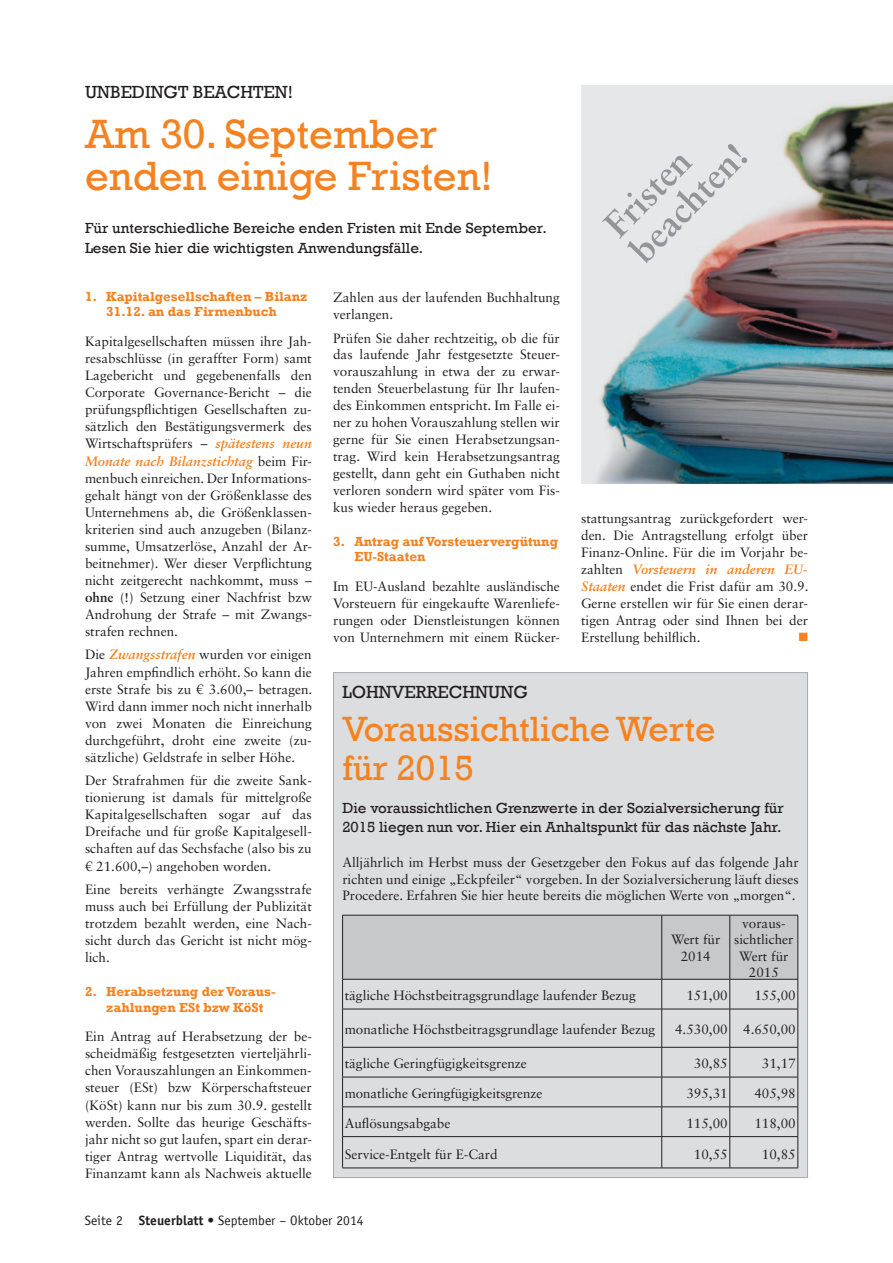
<style>
.page{position:relative;width:893px;height:1263px;background:#fff}
.page>*{position:absolute;margin:0;border:0;box-sizing:border-box;transform-origin:0 0}
.t1{font:42px/42px "Rockwell";color:#f58220}
.t2{font:36px/39px "Rockwell";color:#f58220}
.t3{font:700 36px/36.3px "Sabon";color:#939598}
.t4{font:18px "Rockwell";color:#231f20}
.t5{font:15px/19.5px "Rockwell";color:#231f20}
.t6{font:13.5px/17.1px "Sabon LT Std";color:#231f20;text-align:justify}
.t7{font:700 13.5px/15.1px "Rockwell";color:#f58220}
.t8{font:13.5px "Officina Sans LT";color:#231f20}
.t9{font:12px "Zapf Dingbats";color:#f58220}
.s1{font-weight:700;font-style:italic;color:#f58220}
.s2{font-weight:700}
.s3{font-family:"Officina Sans"}
.s4{font-family:"Officina Sans";font-weight:700}
</style>
<div class="page">
<div style="left:333px;top:673px;width:474px;height:504px;background:#dcdddf"></div>
<div style="left:343px;top:916px;width:455px;height:63px;background:#c7c8ca"></div>
<hr style="left:342px;top:915px;width:320px;height:1px;background:#231f20">
<hr style="left:342px;top:915px;width:1px;height:64px;background:#231f20">
<hr style="left:662px;top:915px;width:68px;height:1px;background:#231f20">
<hr style="left:661px;top:915px;width:1px;height:64px;background:#231f20">
<hr style="left:730px;top:915px;width:68px;height:1px;background:#231f20">
<hr style="left:729px;top:915px;width:1px;height:64px;background:#231f20">
<hr style="left:798px;top:915px;width:1px;height:64px;background:#231f20">
<hr style="left:342px;top:979px;width:320px;height:1px;background:#231f20">
<hr style="left:342px;top:979px;width:1px;height:30px;background:#231f20">
<hr style="left:662px;top:979px;width:68px;height:1px;background:#231f20">
<hr style="left:661px;top:979px;width:1px;height:30px;background:#231f20">
<hr style="left:730px;top:979px;width:68px;height:1px;background:#231f20">
<hr style="left:729px;top:979px;width:1px;height:30px;background:#231f20">
<hr style="left:798px;top:979px;width:1px;height:30px;background:#231f20">
<hr style="left:342px;top:1009px;width:320px;height:1px;background:#231f20">
<hr style="left:342px;top:1009px;width:1px;height:38px;background:#231f20">
<hr style="left:662px;top:1009px;width:68px;height:1px;background:#231f20">
<hr style="left:661px;top:1009px;width:1px;height:38px;background:#231f20">
<hr style="left:730px;top:1009px;width:68px;height:1px;background:#231f20">
<hr style="left:729px;top:1009px;width:1px;height:38px;background:#231f20">
<hr style="left:798px;top:1009px;width:1px;height:38px;background:#231f20">
<hr style="left:342px;top:1047px;width:320px;height:1px;background:#231f20">
<hr style="left:342px;top:1047px;width:1px;height:30px;background:#231f20">
<hr style="left:662px;top:1047px;width:68px;height:1px;background:#231f20">
<hr style="left:661px;top:1047px;width:1px;height:30px;background:#231f20">
<hr style="left:730px;top:1047px;width:68px;height:1px;background:#231f20">
<hr style="left:729px;top:1047px;width:1px;height:30px;background:#231f20">
<hr style="left:798px;top:1047px;width:1px;height:30px;background:#231f20">
<hr style="left:342px;top:1077px;width:320px;height:1px;background:#231f20">
<hr style="left:662px;top:1077px;width:68px;height:1px;background:#231f20">
<hr style="left:730px;top:1077px;width:68px;height:1px;background:#231f20">
<hr style="left:342px;top:1106px;width:320px;height:1px;background:#231f20">
<svg style="left:342px;top:1077px;width:1px;height:59px"></svg>
<hr style="left:662px;top:1106px;width:68px;height:1px;background:#231f20">
<svg style="left:661px;top:1077px;width:1px;height:59px"></svg>
<hr style="left:730px;top:1106px;width:68px;height:1px;background:#231f20">
<svg style="left:729px;top:1077px;width:1px;height:59px"></svg>
<svg style="left:798px;top:1077px;width:1px;height:59px"></svg>
<hr style="left:342px;top:1136px;width:320px;height:1px;background:#231f20">
<hr style="left:342px;top:1137px;width:1px;height:31px;background:#231f20">
<hr style="left:662px;top:1136px;width:68px;height:1px;background:#231f20">
<hr style="left:661px;top:1137px;width:1px;height:31px;background:#231f20">
<hr style="left:730px;top:1136px;width:68px;height:1px;background:#231f20">
<hr style="left:729px;top:1137px;width:1px;height:31px;background:#231f20">
<hr style="left:798px;top:1137px;width:1px;height:31px;background:#231f20">
<hr style="left:342px;top:1168px;width:320px;height:1px;background:#231f20">
<hr style="left:662px;top:1168px;width:68px;height:1px;background:#231f20">
<hr style="left:730px;top:1168px;width:68px;height:1px;background:#231f20">
<img style="left:581px;top:85px;width:312px;height:398px">
<h3 class="t4" style="left:85px;top:81px;width:25px">Unbedin</h3>
<h3 class="t4" style="left:164px;top:81px;width:42px">gt bea</h3>
<h3 class="t4" style="left:227px;top:81px;width:39px">chten</h3>
<h3 class="t4" style="left:288px;top:81px;width:7px">!</h3>
<h1 class="t1" style="left:85px;top:114px;width:409px">Am 30. September enden einige Fristen!</h1>
<p class="t5" style="left:85px;top:219px;width:461px">Für unterschiedliche Bereiche enden Fristen mit Ende September.<br>Lesen Sie hier die wichtigsten Anwendungsfälle.</p>
<p class="t6" style="left:333px;top:289px;width:228px">Zahlen aus der laufenden Buchhaltung verlangen.</p>
<p class="t6" style="left:333px;top:329px;width:228px">Prüfen Sie daher rechtzeitig, ob die für das laufende Jahr festgesetzte Steuer&shy;vorauszahlung in etwa der zu erwar&shy;tenden Steuerbelastung für Ihr laufen&shy;des Einkommen entspricht. Im Falle ei&shy;ner zu hohen Vorauszahlung stellen wir gerne für Sie einen Herabsetzungsan&shy;trag. Wird kein Herabsetzungsantrag gestellt, dann geht ein Guthaben nicht verloren sondern wird später vom Fis&shy;kus wieder heraus gegeben.</p>
<p class="t7" style="left:354px;top:534px;width:205px;text-indent:-21px">3. Antrag auf Vorsteuervergütung<br>EU-Staaten</p>
<p class="t6" style="left:333px;top:578px;width:228px">Im EU-Ausland bezahlte ausländische Vorsteuern für eingekaufte Warenliefe&shy;rungen oder Dienstleistungen können von Unternehmern mit einem Rücker-</p>
<h2 class="t3" style="left:597px;top:218px;width:151px;rotate:-46deg">Fristen beachten!</h2>
<p class="t7" style="left:106px;top:289px;width:203px;text-indent:-21px">1. Kapitalgesellschaften – Bilanz<br>31.12. an das Firmenbuch</p>
<p class="t6" style="left:85px;top:333px;width:228px">Kapitalgesellschaften müssen ihre Jah&shy;resabschlüsse (in geraffter Form) samt Lagebericht und gegebenenfalls den Corporate Governance-Bericht – die prüfungspflichtigen Gesellschaften zu&shy;sätzlich den Bestätigungsvermerk des Wirtschaftsprüfers – <span class="s1">spätestens neun Monate nach Bilanzstichtag</span> beim Fir&shy;menbuch einreichen. Der Informations&shy;gehalt hängt von der Größenklasse des Unternehmens ab, die Größenklassen&shy;kriterien sind auch anzugeben (Bilanz&shy;summe, Umsatzerlöse, Anzahl der Ar&shy;beitnehmer). Wer dieser Verpflichtung nicht zeitgerecht nachkommt, muss – <span class="s2">ohne</span> (!) Setzung einer Nachfrist bzw Androhung der Strafe – mit Zwangs&shy;strafen rechnen.</p>
<p class="t6" style="left:85px;top:646px;width:229px">Die <span class="s1">Zwangsstrafen</span> wurden vor einigen Jahren empfindlich erhöht. So kann die erste Strafe bis zu € 3.600,– betragen.<br>Wird dann immer noch nicht innerhalb von zwei Monaten die Einreichung durchgeführt, droht eine zweite (zu&shy;sätzliche) Geldstrafe in selber Höhe.</p>
<p class="t6" style="left:85px;top:772px;width:228px">Der Strafrahmen für die zweite Sank&shy;tionierung ist damals für mittelgroße Kapitalgesellschaften sogar auf das Dreifache und für große Kapitalgesell&shy;schaften auf das Sechsfache (also bis zu € 21.600,–) angehoben worden.</p>
<p class="t6" style="left:85px;top:880px;width:228px">Eine bereits verhängte Zwangsstrafe muss auch bei Erfüllung der Publizität trotzdem bezahlt werden, eine Nach&shy;sicht durch das Gericht ist nicht mög&shy;lich.</p>
<p class="t7" style="left:106px;top:984px;width:170px;text-indent:-21px">2. Herabsetzung der Voraus&shy;zahlungen ESt bzw KöSt</p>
<p class="t6" style="left:85px;top:1028px;width:228px">Ein Antrag auf Herabsetzung der be&shy;scheidmäßig festgesetzten vierteljährli&shy;chen Vorauszahlungen an Einkommen&shy;steuer (ESt) bzw Körperschaftsteuer (KöSt) kann nur bis zum 30.9. gestellt werden. Sollte das heurige Geschäfts&shy;jahr nicht so gut laufen, spart ein derar&shy;tiger Antrag wertvolle Liquidität, das Finanzamt kann als Nachweis aktuelle</p>
<p class="t6" style="left:581px;top:509px;width:229px">stattungsantrag zurückgefordert wer&shy;den. Die Antragstellung erfolgt über Finanz-Online. Für die im Vorjahr be&shy;zahlten <span class="s1">Vorsteuern in anderen EU-Staaten</span> endet die Frist dafür am 30.9.<br>Gerne erstellen wir für Sie einen derar&shy;tigen Antrag oder sind Ihnen bei der Erstellung behilflich.</p>
<p class="t9" style="left:799px;top:631px;width:11px">■</p>
<h3 class="t4" style="left:342px;top:682px;width:50px">Lohnverre</h3>
<h3 class="t4" style="left:449px;top:682px;width:41px">chnun</h3>
<h3 class="t4" style="left:513px;top:682px;width:16px">g</h3>
<h2 class="t2" style="left:342px;top:710px;width:375px">Voraussichtliche Werte für 2015</h2>
<p class="t5" style="left:342px;top:798px;width:443px">Die voraussichtlichen Grenzwerte in der Sozialversicherung für<br>2015 liegen nun vor. Hier ein Anhaltspunkt für das nächste Jahr.</p>
<p class="t6" style="left:342px;top:854px;width:458px;line-height:16.5px">Alljährlich im Herbst muss der Gesetzgeber den Fokus auf das folgende Jahr richten und einige „Eckpfeiler“ vorgeben. In der Sozialversicherung läuft dieses Procedere. Erfahren Sie hier heute bereits die möglichen Werte von „morgen“.</p>
<p class="t6" style="left:671px;top:931px;width:51px;line-height:16.5px;text-align:center">Wert für<br>2014</p>
<p class="t6" style="left:734px;top:914px;width:61px;line-height:16.5px;text-align:center">voraus&shy;sichtlicher<br>Wert für<br>2015</p>
<p class="t6" style="left:345px;top:987px;width:293px">tägliche Höchstbeitragsgrundlage laufender Bezug</p>
<p class="t6" style="left:686px;top:987px;width:43px">151,00</p>
<p class="t6" style="left:754px;top:987px;width:43px">155,00</p>
<p class="t6" style="left:345px;top:1021px;width:312px">monatliche Höchstbeitragsgrundlage laufender Bezug</p>
<p class="t6" style="left:675px;top:1021px;width:122px">4.530,00 4.650,00</p>
<p class="t6" style="left:345px;top:1055px;width:184px">tägliche Geringfügigkeitsgrenze</p>
<p class="t6" style="left:694px;top:1055px;width:35px">30,85</p>
<p class="t6" style="left:762px;top:1055px;width:35px">31,17</p>
<p class="t6" style="left:345px;top:1085px;width:199px">monatliche Geringfügigkeitsgrenze</p>
<p class="t6" style="left:686px;top:1085px;width:43px">395,31</p>
<p class="t6" style="left:754px;top:1085px;width:43px">405,98</p>
<p class="t6" style="left:345px;top:1114px;width:107px">Auflösungsabgabe</p>
<p class="t6" style="left:686px;top:1114px;width:43px">115,00</p>
<p class="t6" style="left:754px;top:1114px;width:43px">118,00</p>
<p class="t6" style="left:345px;top:1145px;width:154px">Service-Entgelt für E-Card</p>
<p class="t6" style="left:694px;top:1145px;width:35px">10,55</p>
<p class="t6" style="left:762px;top:1145px;width:35px">10,85</p>
<p class="t8" style="left:85px;top:1212px;width:280px"><span class="s3">Seite 2</span> <span class="s4">Steuerblatt</span> <span class="s3">•</span> September – Oktober 2014</p>
</div>
